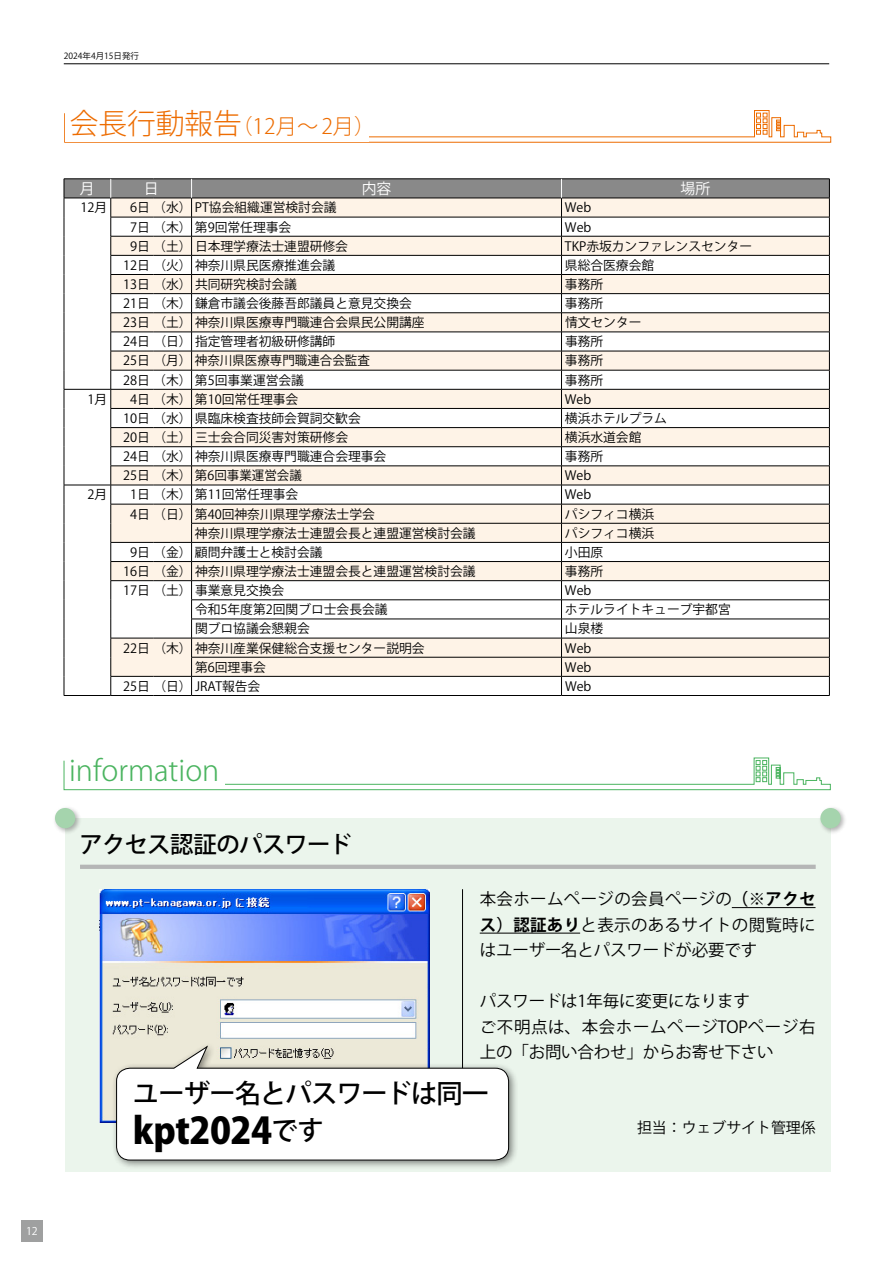
<style>
.page{position:relative;width:893px;height:1263px;background:#fff}
.page>*{position:absolute;margin:0;border:0;box-sizing:border-box;transform-origin:0 0}
.t1{font:800 36.3px "Koz Go Pro";letter-spacing:-.015em;color:#000}
.t2{font:300 28.65px "Koz Go Pro";color:#4bb460}
.t3{font:500 26.25px "Koz Go Pro";letter-spacing:-.03em;color:#000}
.t4{font:500 23.4px "Koz Go Pro";letter-spacing:-.03em;color:#000}
.t5{font:300 21.3px "Koz Go Pro";color:#ed6c00}
.t6{font:16.5px/25.5px "Koz Go Pro";letter-spacing:-.01em;color:#000;text-align:justify}
.t7{font:14.85px "Koz Go Pro";color:#000}
.t8{font:14.85px "Koz Go Pro";color:#fff}
.t9{font:12.75px "Koz Go Pro";color:#000}
.t10{font:10.65px "Koz Go Pro";color:#fff}
.t11{font:8.55px "Koz Go Pro";color:#000}
.s1{font-size:28.65px}
.s2{font-weight:700}
.s3{font-weight:500;font-size:26.25px}
</style>
<div class="page">
<div style="left:21px;top:1220px;width:22px;height:22px;background:#9fa0a0"></div>
<hr style="left:64px;top:64px;width:765px;height:1px;background:#000">
<hr style="left:64px;top:695px;width:47px;height:1px;background:#000">
<hr style="left:111px;top:695px;width:42px;height:1px;background:#000">
<hr style="left:153px;top:695px;width:39px;height:1px;background:#000">
<hr style="left:192px;top:695px;width:369px;height:1px;background:#000">
<hr style="left:561px;top:695px;width:269px;height:1px;background:#000">
<svg style="left:64px;top:179px;width:766px;height:516px"></svg>
<div style="left:65px;top:818px;width:766px;height:353px;background:#ebf5ec"></div>
<hr style="left:80px;top:865px;width:736px;height:4px;background:#b5b6b6">
<div style="left:52px;top:805px;width:30px;height:30px;background:#000;opacity:.3"></div>
<div style="left:55px;top:808px;width:20px;height:20px;background:#a5d4ad;border-radius:50%"></div>
<div style="left:818px;top:805px;width:29px;height:30px;background:#000;opacity:.3"></div>
<div style="left:820px;top:808px;width:21px;height:20px;background:#a5d4ad;border-radius:50%"></div>
<hr style="left:462px;top:889px;width:1px;height:189px;background:#000">
<hr style="left:732px;top:907px;width:83px;height:1px;background:#000">
<hr style="left:480px;top:933px;width:100px;height:1px;background:#000">
<img style="left:99px;top:889px;width:331px;height:233px">
<div style="left:111px;top:1042px;width:408px;height:129px;background:#000;opacity:.5"></div>
<svg style="left:116px;top:1045px;width:393px;height:116px;background:#f2f2f0"></svg>
<svg style="left:64px;top:757px;width:767px;height:33px"></svg>
<div style="left:65px;top:753px;width:159px;height:36px;background:#fff"></div>
<svg style="left:64px;top:110px;width:767px;height:33px"></svg>
<div style="left:66px;top:105px;width:303px;height:36px;background:#fff"></div>
<p class="t11" style="left:64px;top:51px;width:77px">2024年4月15日発行</p>
<h3 class="t5" style="left:70px;top:112px;width:307px"><span class="s1">会長行動報告</span>（12月～ 2月）</h3>
<p class="t8" style="left:80px;top:179px;width:16px">月</p>
<p class="t8" style="left:144px;top:179px;width:16px">日</p>
<p class="t8" style="left:362px;top:179px;width:31px">内容</p>
<p class="t8" style="left:681px;top:179px;width:31px">場所</p>
<p class="t9" style="left:81px;top:199px;width:28px">12月</p>
<p class="t9" style="left:130px;top:199px;width:208px">6日（水） PT協会組織運営検討会議</p>
<p class="t9" style="left:565px;top:199px;width:28px">Web</p>
<p class="t9" style="left:130px;top:219px;width:163px">7日（木）第9回常任理事会</p>
<p class="t9" style="left:565px;top:219px;width:28px">Web</p>
<p class="t9" style="left:130px;top:238px;width:219px">9日（土）日本理学療法士連盟研修会</p>
<p class="t9" style="left:565px;top:238px;width:189px">TKP赤坂カンファレンスセンター</p>
<p class="t9" style="left:123px;top:257px;width:214px">12日（火）神奈川県民医療推進会議</p>
<p class="t9" style="left:565px;top:257px;width:91px">県総合医療会館</p>
<p class="t9" style="left:123px;top:276px;width:175px">13日（水）共同研究検討会議</p>
<p class="t9" style="left:565px;top:276px;width:40px">事務所</p>
<p class="t9" style="left:123px;top:295px;width:290px">21日（木）鎌倉市議会後藤吾郎議員と意見交換会</p>
<p class="t9" style="left:565px;top:295px;width:40px">事務所</p>
<p class="t9" style="left:123px;top:314px;width:303px">23日（土）神奈川県医療専門職連合会県民公開講座</p>
<p class="t9" style="left:565px;top:314px;width:78px">情文センター</p>
<p class="t9" style="left:123px;top:333px;width:214px">24日（日）指定管理者初級研修講師</p>
<p class="t9" style="left:565px;top:333px;width:40px">事務所</p>
<p class="t9" style="left:123px;top:352px;width:248px">25日（月）神奈川県医療専門職連合会監査</p>
<p class="t9" style="left:565px;top:352px;width:40px">事務所</p>
<p class="t9" style="left:123px;top:372px;width:182px">28日（木）第5回事業運営会議</p>
<p class="t9" style="left:565px;top:372px;width:40px">事務所</p>
<p class="t9" style="left:88px;top:391px;width:21px">1月</p>
<p class="t9" style="left:130px;top:391px;width:170px">4日（木）第10回常任理事会</p>
<p class="t9" style="left:565px;top:391px;width:28px">Web</p>
<p class="t9" style="left:123px;top:410px;width:239px">10日（水）県臨床検査技師会賀詞交歓会</p>
<p class="t9" style="left:565px;top:410px;width:104px">横浜ホテルプラム</p>
<p class="t9" style="left:123px;top:429px;width:226px">20日（土）三士会合同災害対策研修会</p>
<p class="t9" style="left:565px;top:429px;width:78px">横浜水道会館</p>
<p class="t9" style="left:123px;top:448px;width:265px">24日（水）神奈川県医療専門職連合会理事会</p>
<p class="t9" style="left:565px;top:448px;width:40px">事務所</p>
<p class="t9" style="left:123px;top:467px;width:180px">25日（木）第6回事業運営会議</p>
<p class="t9" style="left:565px;top:467px;width:28px">Web</p>
<p class="t9" style="left:88px;top:486px;width:21px">2月</p>
<p class="t9" style="left:130px;top:486px;width:170px">1日（木）第11回常任理事会</p>
<p class="t9" style="left:565px;top:486px;width:28px">Web</p>
<p class="t9" style="left:130px;top:506px;width:246px">4日（日）第40回神奈川県理学療法士学会</p>
<p class="t9" style="left:565px;top:506px;width:91px">パシフィコ横浜</p>
<p class="t9" style="left:195px;top:525px;width:282px">神奈川県理学療法士連盟会長と連盟運営検討会議</p>
<p class="t9" style="left:565px;top:525px;width:91px">パシフィコ横浜</p>
<p class="t9" style="left:130px;top:544px;width:194px">9日（金）顧問弁護士と検討会議</p>
<p class="t9" style="left:565px;top:544px;width:40px">小田原</p>
<p class="t9" style="left:123px;top:563px;width:354px">16日（金）神奈川県理学療法士連盟会長と連盟運営検討会議</p>
<p class="t9" style="left:565px;top:563px;width:40px">事務所</p>
<p class="t9" style="left:123px;top:582px;width:163px">17日（土）事業意見交換会</p>
<p class="t9" style="left:565px;top:582px;width:28px">Web</p>
<p class="t9" style="left:195px;top:601px;width:194px">令和5年度第2回関ブロ士会長会議</p>
<p class="t9" style="left:565px;top:601px;width:167px">ホテルライトキューブ宇都宮</p>
<p class="t9" style="left:195px;top:620px;width:116px">関ブロ協議会懇親会</p>
<p class="t9" style="left:565px;top:620px;width:40px">山泉楼</p>
<p class="t9" style="left:123px;top:639px;width:303px">22日（木）神奈川産業保健総合支援センター説明会</p>
<p class="t9" style="left:565px;top:639px;width:28px">Web</p>
<p class="t9" style="left:195px;top:659px;width:72px">第6回理事会</p>
<p class="t9" style="left:565px;top:659px;width:28px">Web</p>
<p class="t9" style="left:123px;top:678px;width:139px">25日（日） JRAT報告会</p>
<p class="t9" style="left:565px;top:678px;width:28px">Web</p>
<h2 class="t2" style="left:69px;top:752px;width:152px">information</h2>
<h3 class="t4" style="left:80px;top:830px;width:274px">アクセス認証のパスワード</h3>
<p class="t6" style="left:480px;top:887px;width:337px">本会ホームページの会員ページの<span class="s2">（※アクセス）認証あり</span>と表示のあるサイトの閲覧時にはユーザー名とパスワードが必要です</p>
<p class="t6" style="left:480px;top:989px;width:337px;text-align:left">パスワードは1年毎に変更になります<br>ご不明点は、本会ホームページTOPページ右上の「お問い合わせ」からお寄せ下さい</p>
<h3 class="t3" style="left:133px;top:1076px;width:357px">ユーザー名とパスワードは同一</h3>
<h1 class="t1" style="left:133px;top:1107px;width:192px">kpt2024<span class="s3">です</span></h1>
<p class="t7" style="left:637px;top:1118px;width:180px">担当：ウェブサイト管理係</p>
<p class="t10" style="left:26px;top:1224px;width:13px">12</p>
</div>
